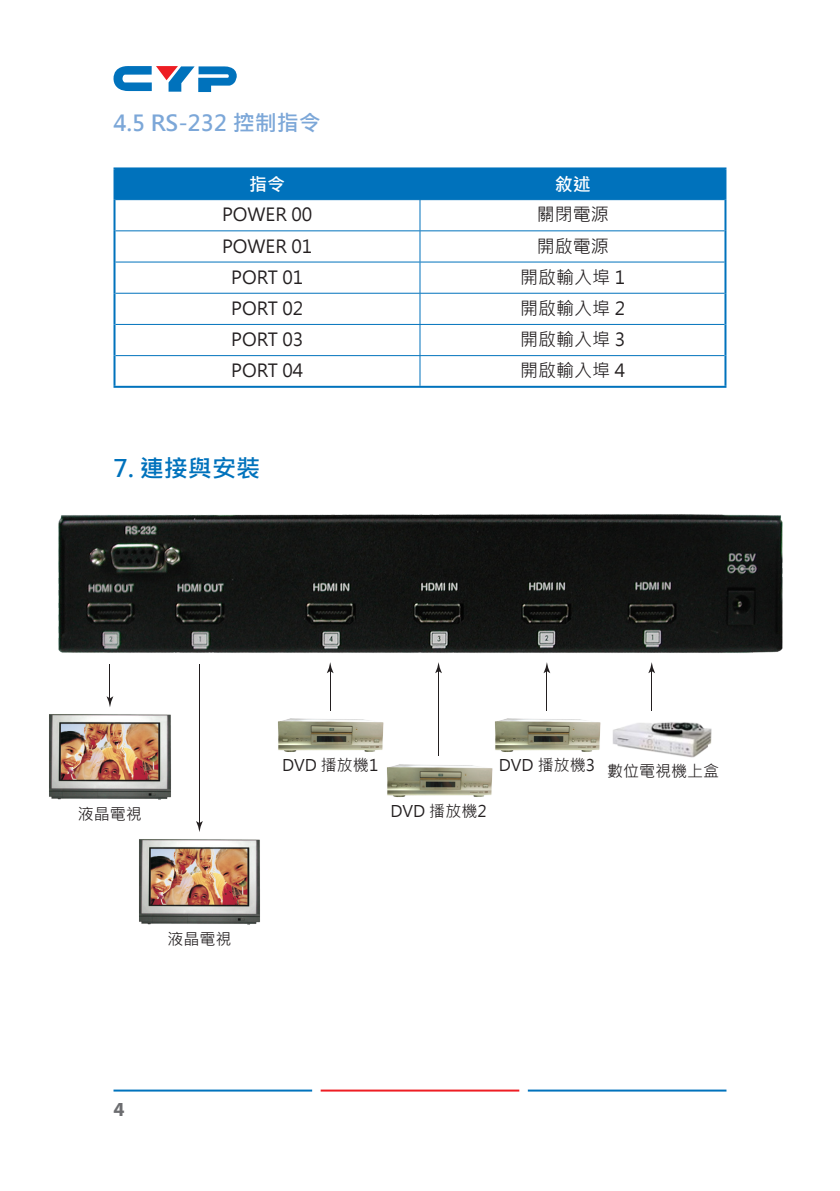
<style>
.page{position:relative;width:840px;height:1191px;background:#fff}
.page>*{position:absolute;margin:0;border:0;box-sizing:border-box;transform-origin:0 0}
.段落藍色標題{font:700 24px "Microsoft Jheng Hei";color:#0072bc}
.段落淺藍色次標題{font:700 22px "Microsoft Jheng Hei";color:#7ca7d8}
.t1{font:700 20px "Myriad Pro";color:#6c6d70}
.表格內文{font:18px "Microsoft Jheng Hei";color:#231f20}
.表格白色標題{font:700 18px "Microsoft Jheng Hei";color:#fff}
.t2{font:16px "Microsoft Jheng Hei";color:#231f20}
</style>
<div class="page">
<svg style="left:113px;top:66px;width:123px;height:26px"></svg>
<hr style="left:113px;top:1089px;width:199px;height:2px;background:#0073bd">
<hr style="left:527px;top:1089px;width:199px;height:2px;background:#0072bc">
<hr style="left:320px;top:1089px;width:199px;height:2px;background:#ee1d23">
<div style="left:115px;top:169px;width:609px;height:30px;background:#0072bc"></div>
<hr style="left:113px;top:169px;width:2px;height:31px;background:#0072bc">
<hr style="left:724px;top:169px;width:2px;height:31px;background:#0072bc">
<hr style="left:113px;top:200px;width:2px;height:31px;background:#0072bc">
<hr style="left:724px;top:200px;width:2px;height:31px;background:#0072bc">
<hr style="left:113px;top:231px;width:2px;height:31px;background:#0072bc">
<hr style="left:724px;top:231px;width:2px;height:31px;background:#0072bc">
<hr style="left:113px;top:262px;width:2px;height:31px;background:#0072bc">
<hr style="left:724px;top:262px;width:2px;height:31px;background:#0072bc">
<hr style="left:113px;top:293px;width:2px;height:31px;background:#0072bc">
<hr style="left:724px;top:293px;width:2px;height:31px;background:#0072bc">
<hr style="left:113px;top:324px;width:2px;height:31px;background:#0072bc">
<hr style="left:724px;top:324px;width:2px;height:31px;background:#0072bc">
<hr style="left:113px;top:355px;width:2px;height:31px;background:#0072bc">
<hr style="left:724px;top:355px;width:2px;height:31px;background:#0072bc">
<hr style="left:419px;top:169px;width:1px;height:30px;background:#0072bc">
<hr style="left:115px;top:199px;width:305px;height:1px;background:#0072bc">
<hr style="left:420px;top:199px;width:304px;height:1px;background:#0072bc">
<hr style="left:419px;top:200px;width:1px;height:30px;background:#0072bc">
<hr style="left:115px;top:230px;width:305px;height:1px;background:#0072bc">
<hr style="left:420px;top:230px;width:304px;height:1px;background:#0072bc">
<hr style="left:419px;top:231px;width:1px;height:31px;background:#0072bc">
<hr style="left:115px;top:262px;width:305px;height:1px;background:#0072bc">
<hr style="left:420px;top:262px;width:304px;height:1px;background:#0072bc">
<hr style="left:419px;top:262px;width:1px;height:31px;background:#0072bc">
<hr style="left:115px;top:293px;width:305px;height:1px;background:#0072bc">
<hr style="left:420px;top:293px;width:304px;height:1px;background:#0072bc">
<hr style="left:419px;top:293px;width:1px;height:31px;background:#0072bc">
<hr style="left:115px;top:324px;width:305px;height:1px;background:#0072bc">
<hr style="left:420px;top:324px;width:304px;height:1px;background:#0072bc">
<hr style="left:419px;top:325px;width:1px;height:30px;background:#0072bc">
<hr style="left:115px;top:355px;width:305px;height:1px;background:#0072bc">
<hr style="left:420px;top:355px;width:304px;height:1px;background:#0072bc">
<hr style="left:419px;top:356px;width:1px;height:30px;background:#0072bc">
<hr style="left:113px;top:167px;width:307px;height:2px;background:#0072bc">
<hr style="left:420px;top:167px;width:306px;height:2px;background:#0072bc">
<hr style="left:113px;top:386px;width:307px;height:2px;background:#0072bc">
<hr style="left:420px;top:386px;width:306px;height:2px;background:#0072bc">
<hr style="left:199px;top:664px;width:1px;height:160px;background:#231f20">
<svg style="left:196px;top:821px;width:7px;height:11px"></svg>
<hr style="left:109px;top:664px;width:1px;height:35px;background:#231f20">
<svg style="left:106px;top:696px;width:7px;height:11px"></svg>
<hr style="left:329px;top:670px;width:1px;height:40px;background:#231f20">
<svg style="left:327px;top:665px;width:6px;height:8px"></svg>
<hr style="left:438px;top:670px;width:1px;height:86px;background:#231f20">
<svg style="left:435px;top:665px;width:6px;height:8px"></svg>
<hr style="left:546px;top:670px;width:1px;height:40px;background:#231f20">
<svg style="left:543px;top:665px;width:7px;height:8px"></svg>
<hr style="left:651px;top:670px;width:1px;height:40px;background:#231f20">
<svg style="left:648px;top:665px;width:6px;height:8px"></svg>
<img style="left:58px;top:514px;width:725px;height:151px">
<img style="left:139px;top:839px;width:121px;height:86px">
<img style="left:49px;top:714px;width:122px;height:86px">
<img style="left:495px;top:718px;width:106px;height:34px">
<img style="left:387px;top:764px;width:106px;height:33px">
<img style="left:278px;top:718px;width:106px;height:34px">
<img style="left:612px;top:722px;width:100px;height:36px">
<p class="段落淺藍色次標題" style="left:113px;top:109px;width:209px">4.5 RS-232 控制指令</p>
<p class="表格白色標題" style="left:249px;top:173px;width:37px">指令</p>
<p class="表格白色標題" style="left:554px;top:173px;width:37px">敘述</p>
<p class="表格內文" style="left:222px;top:203px;width:92px">POWER 00</p>
<p class="表格內文" style="left:536px;top:203px;width:74px">關閉電源</p>
<p class="表格內文" style="left:222px;top:235px;width:92px">POWER 01</p>
<p class="表格內文" style="left:536px;top:235px;width:74px">開啟電源</p>
<p class="表格內文" style="left:231px;top:266px;width:74px">PORT 01</p>
<p class="表格內文" style="left:520px;top:266px;width:106px">開啟輸入埠 1</p>
<p class="表格內文" style="left:231px;top:297px;width:74px">PORT 02</p>
<p class="表格內文" style="left:520px;top:297px;width:106px">開啟輸入埠 2</p>
<p class="表格內文" style="left:231px;top:328px;width:74px">PORT 03</p>
<p class="表格內文" style="left:520px;top:328px;width:106px">開啟輸入埠 3</p>
<p class="表格內文" style="left:231px;top:359px;width:74px">PORT 04</p>
<p class="表格內文" style="left:520px;top:359px;width:106px">開啟輸入埠 4</p>
<p class="段落藍色標題" style="left:113px;top:453px;width:148px">7. 連接與安裝</p>
<p class="t2" style="left:78px;top:804px;width:65px">液晶電視</p>
<p class="t2" style="left:167px;top:929px;width:65px">液晶電視</p>
<p class="t2" style="left:282px;top:755px;width:98px">DVD 播放機1</p>
<p class="t2" style="left:390px;top:800px;width:98px">DVD 播放機2</p>
<p class="t2" style="left:498px;top:758px;width:222px">DVD 播放機3 數位電視機上盒</p>
<p class="t1" style="left:113px;top:1096px;width:13px">4</p>
</div>
